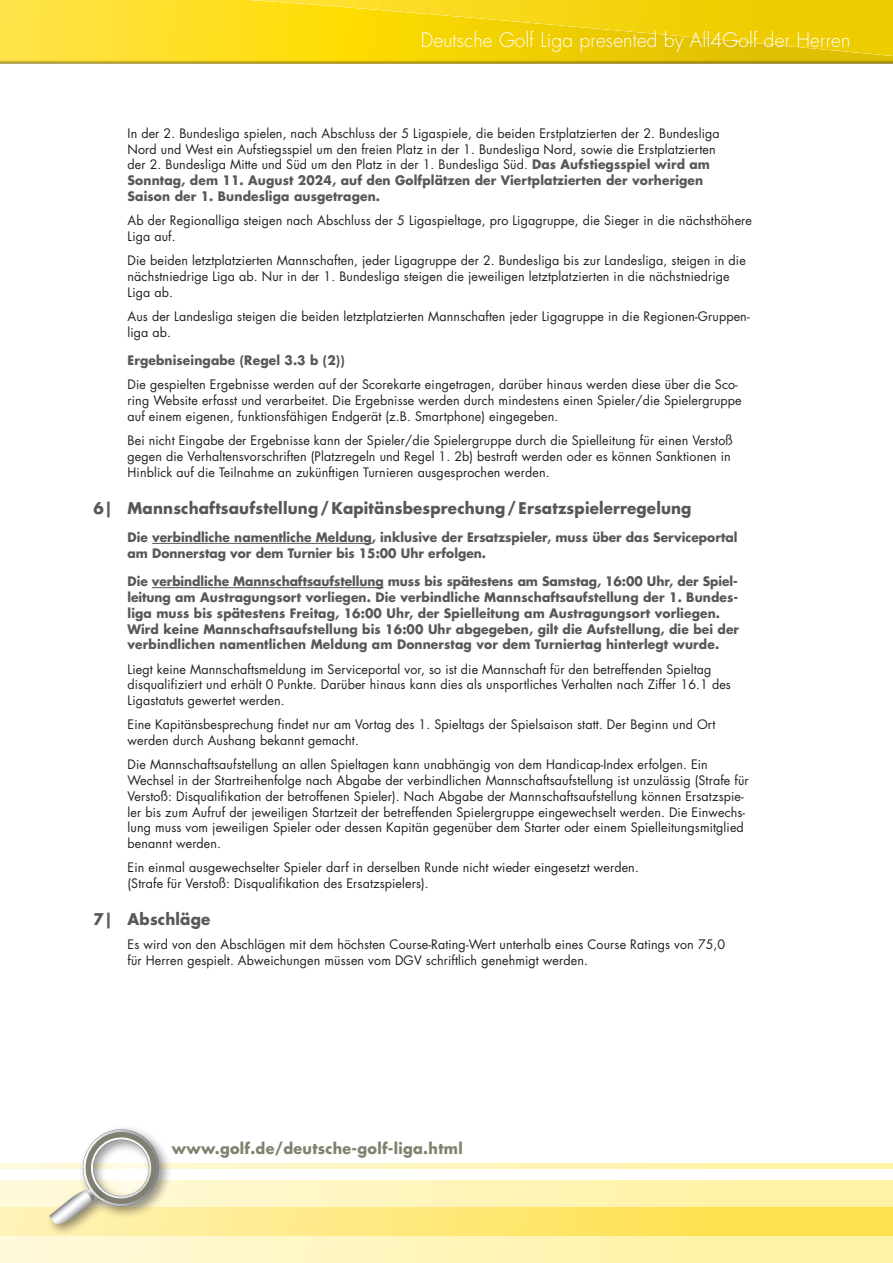
<style>
.page{position:relative;width:893px;height:1263px;background:#fff}
.page>*{position:absolute;margin:0;border:0;box-sizing:border-box;transform-origin:0 0}
.t1{font:300 19.5px "Futura LT";letter-spacing:.01em;color:#fff}
.t2{font:700 15.75px "Futura LT";letter-spacing:.01em;color:#57585a;scale:.96 1}
.t3{font:700 15px "Futura LT";letter-spacing:.02em;color:#82806e;scale:.96 1}
.t4{font:12.75px/15.8px "Futura LT";letter-spacing:.01em;color:#231f20}
.t5{font:700 12.75px/15.8px "Futura LT";letter-spacing:.01em;color:#57585a;scale:.96 1}
.s1{font-weight:700;color:#57585a}
</style>
<div class="page">
<hr style="left:152px;top:543px;width:220px;height:1px;background:#57585a">
<hr style="left:152px;top:587px;width:232px;height:1px;background:#57585a">
<svg style="left:0;top:1163px;width:893px;height:6px;background:#fff4b8"></svg>
<svg style="left:0;top:1180px;width:893px;height:28px;background:#fff4b5"></svg>
<svg style="left:0;top:1208px;width:893px;height:55px;background:#ffee98"></svg>
<div style="left:0;top:0;width:893px;height:64px;background:#231f20;opacity:.5"></div>
<div style="left:78px;top:1124px;width:95px;height:95px;background:#231f20;opacity:.5"></div>
<div style="left:45px;top:1185px;width:66px;height:52px;background:#231f20;opacity:.5"></div>
<svg style="left:49px;top:1126px;width:114px;height:100px"></svg>
<h1 class="t1" style="left:421px;top:28px;width:431px">Deutsche Golf Liga presented by All4Golf der Herren</h1>
<p class="t4" style="left:128px;top:125px;width:594px">In der 2. Bundesliga spielen, nach Abschluss der 5 Ligaspiele, die beiden Erstplatzierten der 2. Bundesliga Nord und West ein Aufstiegsspiel um den freien Platz in der 1. Bundesliga Nord, sowie die Erstplatzierten der 2. Bundesliga Mitte und Süd um den Platz in der 1. Bundesliga Süd. <span class="s1">Das Aufstiegsspiel wird am Sonntag, dem 11. August 2024, auf den Golfplätzen der Viertplatzierten der vorherigen Saison der 1. Bundesliga ausgetragen.</span></p>
<p class="t4" style="left:128px;top:213px;width:626px">Ab der Regionalliga steigen nach Abschluss der 5 Ligaspieltage, pro Ligagruppe, die Sieger in die nächsthöhere<br>Liga auf.</p>
<p class="t4" style="left:128px;top:253px;width:620px">Die beiden letztplatzierten Mannschaften, jeder Ligagruppe der 2. Bundesliga bis zur Landesliga, steigen in die nächstniedrige Liga ab. Nur in der 1. Bundesliga steigen die jeweiligen letztplatzierten in die nächstniedrige<br>Liga ab.</p>
<p class="t4" style="left:128px;top:308px;width:624px">Aus der Landesliga steigen die beiden letztplatzierten Mannschaften jeder Ligagruppe in die Regionen-Gruppen&shy;liga ab.</p>
<p class="t5" style="left:128px;top:352px;width:228px">Ergebniseingabe (Regel 3.3 b (2))</p>
<p class="t4" style="left:128px;top:377px;width:616px">Die gespielten Ergebnisse werden auf der Scorekarte eingetragen, darüber hinaus werden diese über die Sco&shy;ring Website erfasst und verarbeitet. Die Ergebnisse werden durch mindestens einen Spieler/die Spielergruppe auf einem eigenen, funktionsfähigen Endgerät (z.B. Smartphone) eingegeben.</p>
<p class="t4" style="left:128px;top:433px;width:607px">Bei nicht Eingabe der Ergebnisse kann der Spieler/die Spielergruppe durch die Spielleitung für einen Verstoß gegen die Verhaltensvorschriften (Platzregeln und Regel 1. 2b) bestraft werden oder es können Sanktionen in<br>Hinblick auf die Teilnahme an zukünftigen Turnieren ausgesprochen werden.</p>
<p class="t2" style="left:94px;top:497px;width:624px">6| Mannschaftsaufstellung/Kapitänsbesprechung/ Ersatzspielerregelung</p>
<p class="t5" style="left:128px;top:529px;width:637px">Die verbindliche namentliche Meldung, inklusive der Ersatzspieler, muss über das Serviceportal am Donnerstag vor dem Turnier bis 15:00 Uhr erfolgen.</p>
<p class="t5" style="left:128px;top:573px;width:639px">Die verbindliche Mannschaftsaufstellung muss bis spätestens am Samstag, 16:00 Uhr, der Spiel&shy;leitung am Austragungsort vorliegen. Die verbindliche Mannschaftsaufstellung der 1. Bundes&shy;liga muss bis spätestens Freitag, 16:00 Uhr, der Spielleitung am Austragungsort vorliegen.<br>Wird keine Mannschaftsaufstellung bis 16:00 Uhr abgegeben, gilt die Aufstellung, die bei der verbindlichen namentlichen Meldung am Donnerstag vor dem Turniertag hinterlegt wurde.</p>
<p class="t4" style="left:128px;top:661px;width:605px">Liegt keine Mannschaftsmeldung im Serviceportal vor, so ist die Mannschaft für den betreffenden Spieltag disqualifiziert und erhält 0 Punkte. Darüber hinaus kann dies als unsportliches Verhalten nach Ziffer 16.1 des<br>Ligastatuts gewertet werden.</p>
<p class="t4" style="left:128px;top:717px;width:589px">Eine Kapitänsbesprechung findet nur am Vortag des 1. Spieltags der Spielsaison statt. Der Beginn und Ort werden durch Aushang bekannt gemacht.</p>
<p class="t4" style="left:128px;top:757px;width:623px">Die Mannschaftsaufstellung an allen Spieltagen kann unabhängig von dem Handicap-Index erfolgen. Ein Wechsel in der Startreihenfolge nach Abgabe der verbindlichen Mannschaftsaufstellung ist unzulässig (Strafe für Verstoß: Disqualifikation der betroffenen Spieler). Nach Abgabe der Mannschaftsaufstellung können Ersatzspie&shy;ler bis zum Aufruf der jeweiligen Startzeit der betreffenden Spielergruppe eingewechselt werden. Die Einwechs&shy;lung muss vom jeweiligen Spieler oder dessen Kapitän gegenüber dem Starter oder einem Spielleitungsmitglied benannt werden.</p>
<p class="t4" style="left:128px;top:860px;width:513px">Ein einmal ausgewechselter Spieler darf in derselben Runde nicht wieder eingesetzt werden. (Strafe für Verstoß: Disqualifikation des Ersatzspielers).</p>
<p class="t2" style="left:94px;top:909px;width:123px">7| Abschläge</p>
<p class="t4" style="left:128px;top:937px;width:599px">Es wird von den Abschlägen mit dem höchsten Course-Rating-Wert unterhalb eines Course Ratings von 75,0 für Herren gespielt. Abweichungen müssen vom DGV schriftlich genehmigt werden.</p>
<p class="t3" style="left:172px;top:1138px;width:305px">www.golf.de/deutsche-golf-liga.html</p>
</div>
